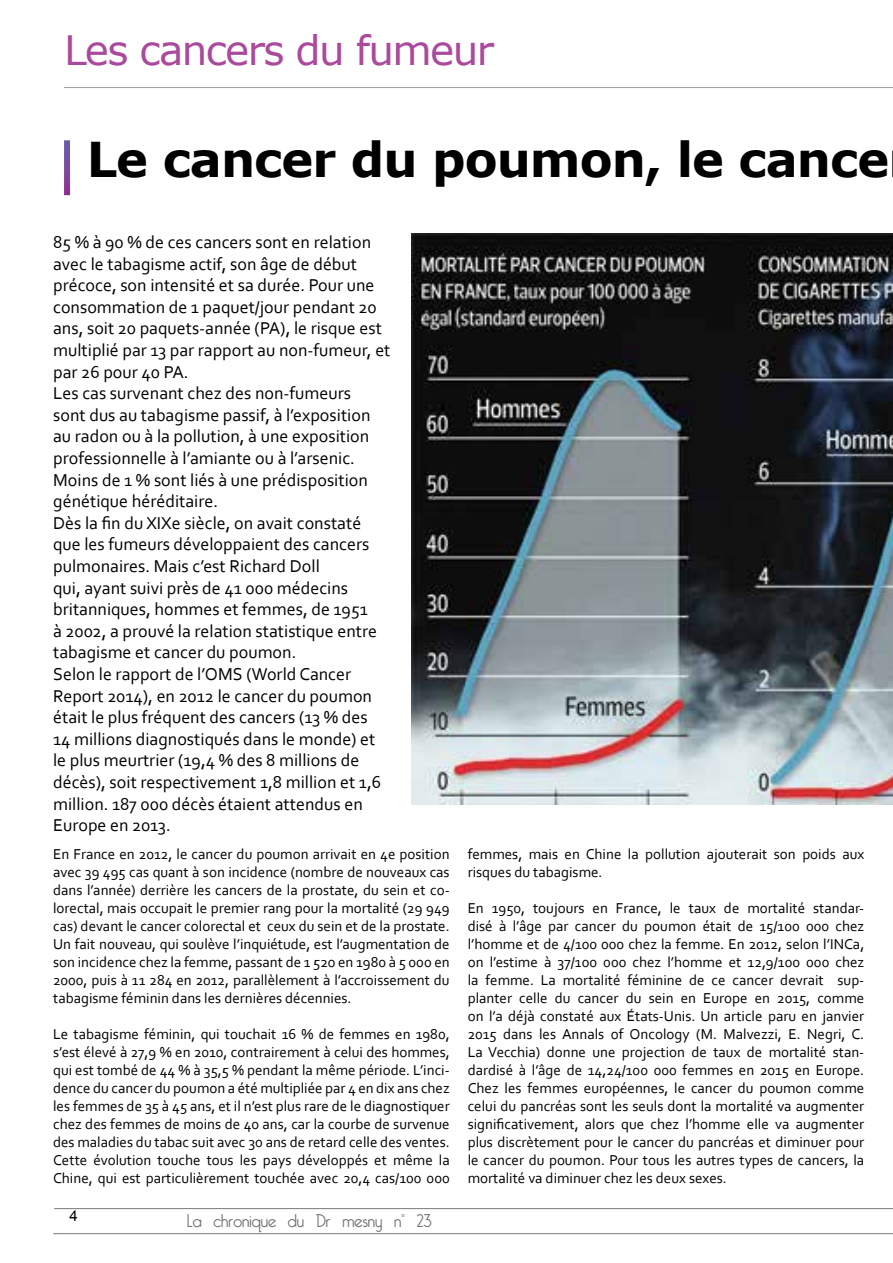
<style>
.page{position:relative;width:893px;height:1263px;background:#fff}
.page>*{position:absolute;margin:0;border:0;box-sizing:border-box;transform-origin:0 0}
.t1{font:700 48px "Verdana";letter-spacing:-.02em;color:#000}
.t2{font:40.5px "Verdana";letter-spacing:-.04em;color:#ab4a9c}
.t3{font:18px/21.6px "Corbel";color:#000}
.t4{font:300 18px "Bellerose";color:#717275}
.t5{font:15px/18px "Corbel";color:#000;text-align:justify}
.t6{font:15px "Arial";color:#000}
</style>
<div class="page">
<hr style="left:54px;top:1208px;width:839px;height:1px;background:#797a7d">
<hr style="left:53px;top:1233px;width:840px;height:1px;background:#797a7d">
<svg style="left:64px;top:140px;width:6px;height:55px"></svg>
<hr style="left:64px;top:87px;width:829px;height:1px;background:#9b9da0">
<img style="left:412px;top:234px;width:481px;height:570px">
<h2 class="t2" style="left:64px;top:23px;width:432px">Les cancers du fumeur</h2>
<h1 class="t1" style="left:87px;top:126px;width:804px">Le cancer du poumon, le cance</h1>
<p class="t3" style="left:53px;top:231px;width:339px">85 % à 90 % de ces cancers sont en relation avec le tabagisme actif, son âge de début précoce, son intensité et sa durée. Pour une consommation de 1 paquet/jour pendant 20 ans, soit 20 paquets-année (PA), le risque est multiplié par 13 par rapport au non-fumeur, et par 26 pour 40 PA.<br>Les cas survenant chez des non-fumeurs<br>sont dus au tabagisme passif, à l’exposition au radon ou à la pollution, à une exposition professionnelle à l’amiante ou à l’arsenic.<br>Moins de 1 % sont liés à une prédisposition génétique héréditaire.<br>Dès la fin du XIXe siècle, on avait constaté que les fumeurs développaient des cancers pulmonaires. Mais c’est Richard Doll<br>qui, ayant suivi près de 41 000 médecins britanniques, hommes et femmes, de 1951<br>à 2002, a prouvé la relation statistique entre tabagisme et cancer du poumon.<br>Selon le rapport de l’OMS (World Cancer Report 2014), en 2012 le cancer du poumon était le plus fréquent des cancers (13 % des<br>14 millions diagnostiqués dans le monde) et le plus meurtrier (19,4 % des 8 millions de décès), soit respectivement 1,8 million et 1,6 million. 187 000 décès étaient attendus en Europe en 2013.</p>
<p class="t5" style="left:53px;top:844px;width:398px">En France en 2012, le cancer du poumon arrivait en 4e position avec 39 495 cas quant à son incidence (nombre de nouveaux cas dans l’année) derrière les cancers de la prostate, du sein et co&shy;lorectal, mais occupait le premier rang pour la mortalité (29 949 cas) devant le cancer colorectal et ceux du sein et de la prostate.<br>Un fait nouveau, qui soulève l’inquiétude, est l’augmentation de son incidence chez la femme, passant de 1 520 en 1980 à 5 000 en 2000, puis à 11 284 en 2012, parallèlement à l’accroissement du tabagisme féminin dans les dernières décennies.</p>
<p class="t5" style="left:53px;top:1024px;width:398px">Le tabagisme féminin, qui touchait 16 % de femmes en 1980, s’est élevé à 27,9 % en 2010, contrairement à celui des hommes, qui est tombé de 44 % à 35,5 % pendant la même période. L’inci&shy;dence du cancer du poumon a été multipliée par 4 en dix ans chez les femmes de 35 à 45 ans, et il n’est plus rare de le diagnostiquer chez des femmes de moins de 40 ans, car la courbe de survenue des maladies du tabac suit avec 30 ans de retard celle des ventes.<br>Cette évolution touche tous les pays développés et même la Chine, qui est particulièrement touchée avec 20,4 cas/100 000</p>
<p class="t6" style="left:69px;top:1206px;width:10px">4</p>
<p class="t4" style="left:187px;top:1211px;width:246px">La chronique du Dr mesny n° 23</p>
<p class="t5" style="left:468px;top:844px;width:398px">femmes, mais en Chine la pollution ajouterait son poids aux risques du tabagisme.</p>
<p class="t5" style="left:468px;top:898px;width:398px">En 1950, toujours en France, le taux de mortalité standar&shy;disé à l’âge par cancer du poumon était de 15/100 000 chez l’homme et de 4/100 000 chez la femme. En 2012, selon l’INCa, on l’estime à 37/100 000 chez l’homme et 12,9/100 000 chez la femme. La mortalité féminine de ce cancer devrait sup&shy;planter celle du cancer du sein en Europe en 2015, comme on l’a déjà constaté aux États-Unis. Un article paru en janvier 2015 dans les Annals of Oncology (M. Malvezzi, E. Negri, C.<br>La Vecchia) donne une projection de taux de mortalité stan&shy;dardisé à l’âge de 14,24/100 000 femmes en 2015 en Europe.<br>Chez les femmes européennes, le cancer du poumon comme celui du pancréas sont les seuls dont la mortalité va augmenter significativement, alors que chez l’homme elle va augmenter plus discrètement pour le cancer du pancréas et diminuer pour le cancer du poumon. Pour tous les autres types de cancers, la mortalité va diminuer chez les deux sexes.</p>
</div>
